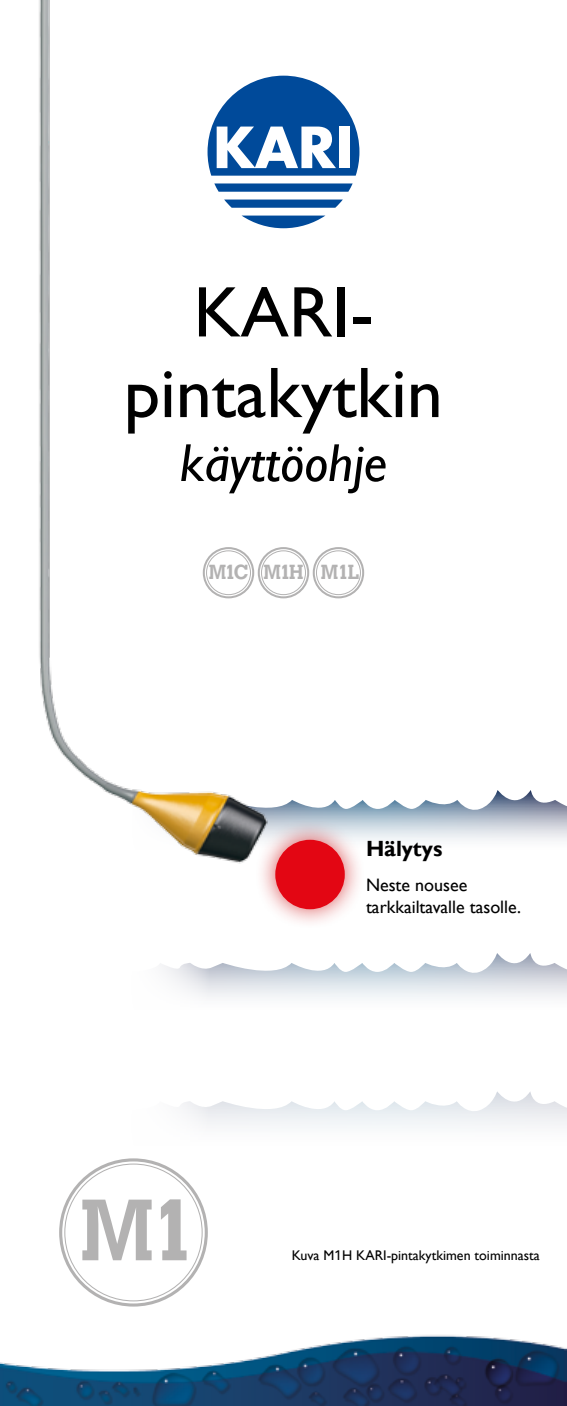
<style>
.page{position:relative;width:567px;height:1406px;background:#fff}
.page>*{position:absolute;margin:0;border:0;box-sizing:border-box;transform-origin:0 0}
.t1{font:700 86px "Calvert MT Std";color:#b3b2b2}
.t2{font:72px/80.6px "Gill Sans";color:#000;text-align:center}
.t3{font:italic 53.8px "Gill Sans";color:#000}
.t4{font:700 22px "Gill Sans";color:#000}
.t5{font:700 20.2px "Calvert MT Std";letter-spacing:-.1em;color:#b3b2b2}
.t6{font:18px/21.6px "Gill Sans";color:#000}
.t7{font:14px "Gill Sans";color:#000}
.s1{font-family:"Univers LT Std"}
</style>
<div class="page">
<img style="left:0;top:1335px;width:567px;height:71px">
<svg style="left:215px;top:986px;width:352px;height:12px"></svg>
<svg style="left:113px;top:1091px;width:454px;height:73px"></svg>
<svg style="left:215px;top:790px;width:352px;height:196px"></svg>
<div style="left:119px;top:495px;width:96px;height:812px;background:#fff"></div>
<img style="left:39px;top:0;width:274px;height:901px">
<div style="left:208px;top:76px;width:151px;height:152px;background:#fff;border-radius:50%"></div>
<svg style="left:224px;top:200px;width:119px;height:8px"></svg>
<svg style="left:214px;top:183px;width:139px;height:9px"></svg>
<svg style="left:242px;top:216px;width:83px;height:12px"></svg>
<svg style="left:208px;top:76px;width:151px;height:100px"></svg>
<div style="left:339px;top:127px;width:11px;height:41px;background:#fff"></div>
<div style="left:62px;top:1161px;width:143px;height:142px;background:#fff;border-radius:50%"></div>
<div style="left:59px;top:1158px;width:149px;height:149px;border:3px solid #b3b2b2;border-radius:50%"></div>
<div style="left:205px;top:549px;width:47px;height:47px;background:#fff;border-radius:50%"></div>
<div style="left:203px;top:547px;width:51px;height:51px;border:2px solid #b3b2b2;border-radius:50%"></div>
<div style="left:206px;top:550px;width:45px;height:45px;border:1px solid #b3b2b2;border-radius:50%"></div>
<div style="left:260px;top:549px;width:47px;height:47px;background:#fff;border-radius:50%"></div>
<div style="left:258px;top:547px;width:51px;height:51px;border:2px solid #b3b2b2;border-radius:50%"></div>
<div style="left:261px;top:550px;width:45px;height:45px;border:1px solid #b3b2b2;border-radius:50%"></div>
<div style="left:313px;top:547px;width:51px;height:51px;border:2px solid #b3b2b2;border-radius:50%"></div>
<div style="left:316px;top:550px;width:45px;height:45px;border:1px solid #b3b2b2;border-radius:50%"></div>
<div style="left:255px;top:818px;width:111px;height:111px;background:#cd171a;opacity:.75"></div>
<div style="left:275px;top:840px;width:70px;height:69px;background:#e30613;border-radius:50%"></div>
<h2 class="t2" style="left:124px;top:273px;width:320px">KARI&shy;pintakytkin</h2>
<h3 class="t3" style="left:180px;top:431px;width:209px">käyttöohje</h3>
<h3 class="t5" style="left:209px;top:560px;width:152px">M1C M1H M1L</h3>
<h3 class="t4" style="left:366px;top:835px;width:78px">Hälytys</h3>
<p class="t6" style="left:366px;top:875px;width:157px">Neste nousee tarkkailtavalle tasolle.</p>
<h1 class="t1" style="left:80px;top:1176px;width:120px">M1</h1>
<p class="t7" style="left:292px;top:1247px;width:249px">Kuva M<span class="s1">1</span>H KARI-pintakytkimen toiminnasta</p>
</div>
